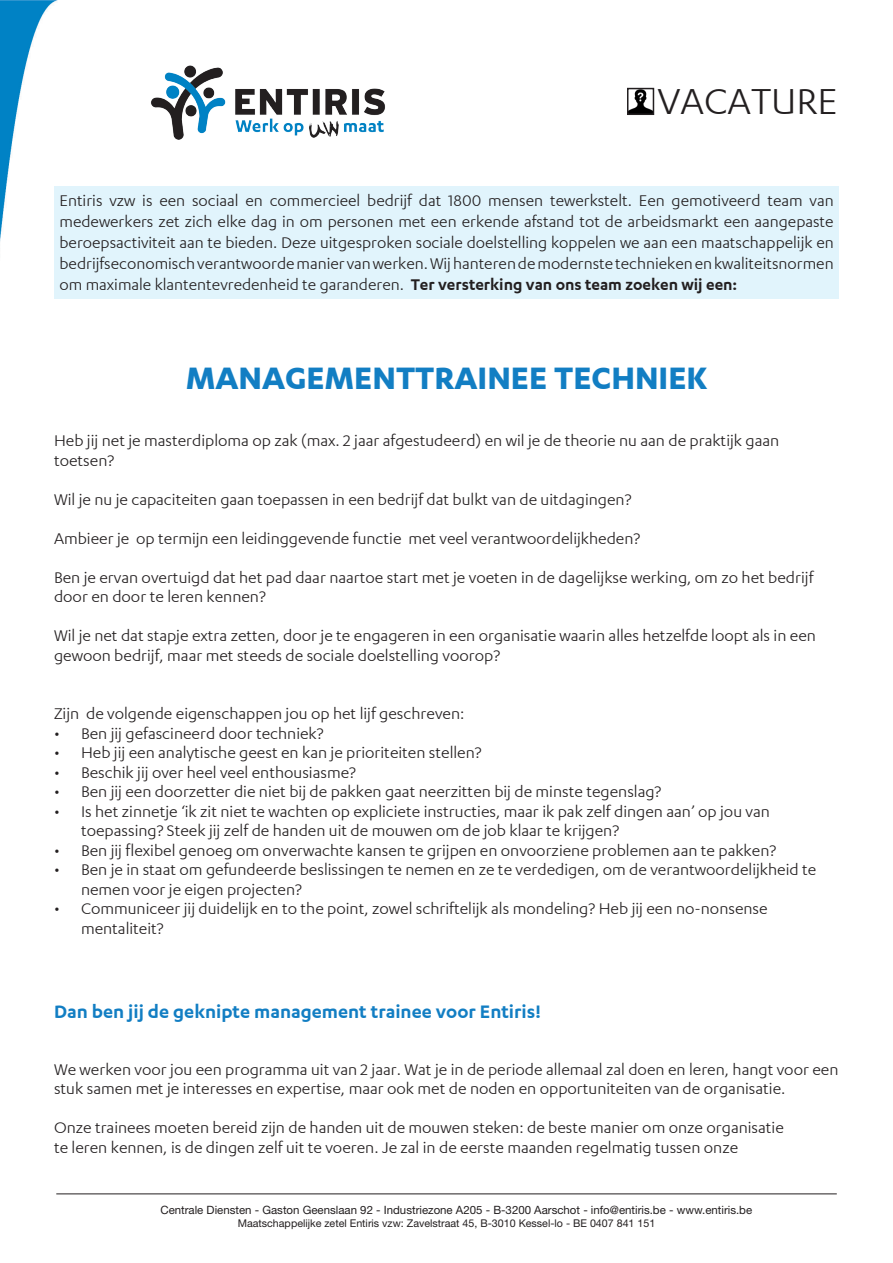
<style>
.page{position:relative;width:893px;height:1263px;background:#fff}
.page>*{position:absolute;margin:0;border:0;box-sizing:border-box;transform-origin:0 0}
.t1{font:42px "Karbon";color:#231f20}
.t2{font:700 36px "Karbon";color:#127ec3}
.t3{font:600 21px "Karbon";color:#127ec3}
.t4{font:18px/19.5px "Karbon";color:#231f20}
.t5{font:11.4px "Helvetica Neue LT Std";color:#231f20}
.t6{font:10.65px "Helvetica Neue LT Std";color:#231f20}
.s1{font-weight:600}
</style>
<div class="page">
<img style="left:0;top:0;width:58px;height:242px">
<img style="left:151px;top:65px;width:234px;height:74px">
<hr style="left:56px;top:1193px;width:781px;height:1px;background:#231f20">
<div style="left:54px;top:187px;width:785px;height:112px;background:#e1f4fc"></div>
<img style="left:630px;top:91px;width:21px;height:21px">
<div style="left:627px;top:88px;width:27px;height:27px;border:2px solid #231f20"></div>
<p class="t1" style="left:657px;top:80px;width:182px">VACATURE</p>
<p class="t4" style="left:60px;top:190px;width:776px;line-height:21px;text-align:justify">Entiris vzw is een sociaal en commercieel bedrijf dat 1800 mensen tewerkstelt. Een gemotiveerd team van medewerkers zet zich elke dag in om personen met een erkende afstand tot de arbeidsmarkt een aangepaste beroepsactiviteit aan te bieden. Deze uitgesproken sociale doelstelling koppelen we aan een maatschappelijk en bedrijfseconomisch verantwoorde manier van werken. Wij hanteren de modernste technieken en kwaliteitsnormen om maximale klantentevredenheid te garanderen. <span class="s1">Ter versterking van ons team zoeken wij een:</span></p>
<p class="t2" style="left:186px;top:360px;width:523px">MANAGEMENTTRAINEE TECHNIEK</p>
<p class="t4" style="left:54px;top:431px;width:727px">Heb jij net je masterdiploma op zak (max. 2 jaar afgestudeerd) en wil je de theorie nu aan de praktijk gaan toetsen?</p>
<p class="t4" style="left:54px;top:489px;width:579px">Wil je nu je capaciteiten gaan toepassen in een bedrijf dat bulkt van de uitdagingen?</p>
<p class="t4" style="left:54px;top:528px;width:588px">Ambieer je op termijn een leidinggevende functie met veel verantwoordelijkheden?</p>
<p class="t4" style="left:54px;top:567px;width:761px">Ben je ervan overtuigd dat het pad daar naartoe start met je voeten in de dagelijkse werking, om zo het bedrijf door en door te leren kennen?</p>
<p class="t4" style="left:54px;top:626px;width:763px">Wil je net dat stapje extra zetten, door je te engageren in een organisatie waarin alles hetzelfde loopt als in een gewoon bedrijf, maar met steeds de sociale doelstelling voorop?</p>
<p class="t4" style="left:54px;top:704px;width:412px">Zijn de volgende eigenschappen jou op het lijf geschreven:</p>
<p class="t4" style="left:54px;top:723px;width:271px">• Ben jij gefascineerd door techniek?</p>
<p class="t4" style="left:54px;top:743px;width:429px">• Heb jij een analytische geest en kan je prioriteiten stellen?</p>
<p class="t4" style="left:54px;top:762px;width:304px">• Beschik jij over heel veel enthousiasme?</p>
<p class="t4" style="left:54px;top:782px;width:609px">• Ben jij een doorzetter die niet bij de pakken gaat neerzitten bij de minste tegenslag?</p>
<p class="t4" style="left:81px;top:801px;width:690px;text-indent:-27px">• Is het zinnetje ‘ik zit niet te wachten op expliciete instructies, maar ik pak zelf dingen aan’ op jou van toepassing? Steek jij zelf de handen uit de mouwen om de job klaar te krijgen?</p>
<p class="t4" style="left:54px;top:840px;width:724px">• Ben jij flexibel genoeg om onverwachte kansen te grijpen en onvoorziene problemen aan te pakken?</p>
<p class="t4" style="left:81px;top:860px;width:737px;text-indent:-27px">• Ben je in staat om gefundeerde beslissingen te nemen en ze te verdedigen, om de verantwoordelijkheid te nemen voor je eigen projecten?</p>
<p class="t4" style="left:81px;top:899px;width:688px;text-indent:-27px">• Communiceer jij duidelijk en to the point, zowel schriftelijk als mondeling? Heb jij een no-nonsense mentaliteit?</p>
<p class="t3" style="left:54px;top:1000px;width:488px">Dan ben jij de geknipte management trainee voor Entiris!</p>
<p class="t4" style="left:54px;top:1059px;width:786px">We werken voor jou een programma uit van 2 jaar. Wat je in de periode allemaal zal doen en leren, hangt voor een stuk samen met je interesses en expertise, maar ook met de noden en opportuniteiten van de organisatie.</p>
<p class="t4" style="left:54px;top:1118px;width:731px">Onze trainees moeten bereid zijn de handen uit de mouwen steken: de beste manier om onze organisatie te leren kennen, is de dingen zelf uit te voeren. Je zal in de eerste maanden regelmatig tussen onze</p>
<p class="t5" style="left:160px;top:1203px;width:593px">Centrale Diensten - Gaston Geenslaan 92 - Industriezone A205 - B-3200 Aarschot - info@entiris.be - www.entiris.be</p>
<p class="t6" style="left:238px;top:1217px;width:419px">Maatschappelijke zetel Entiris vzw: Zavelstraat 45, B-3010 Kessel-lo - BE 0407 841 151</p>
</div>
